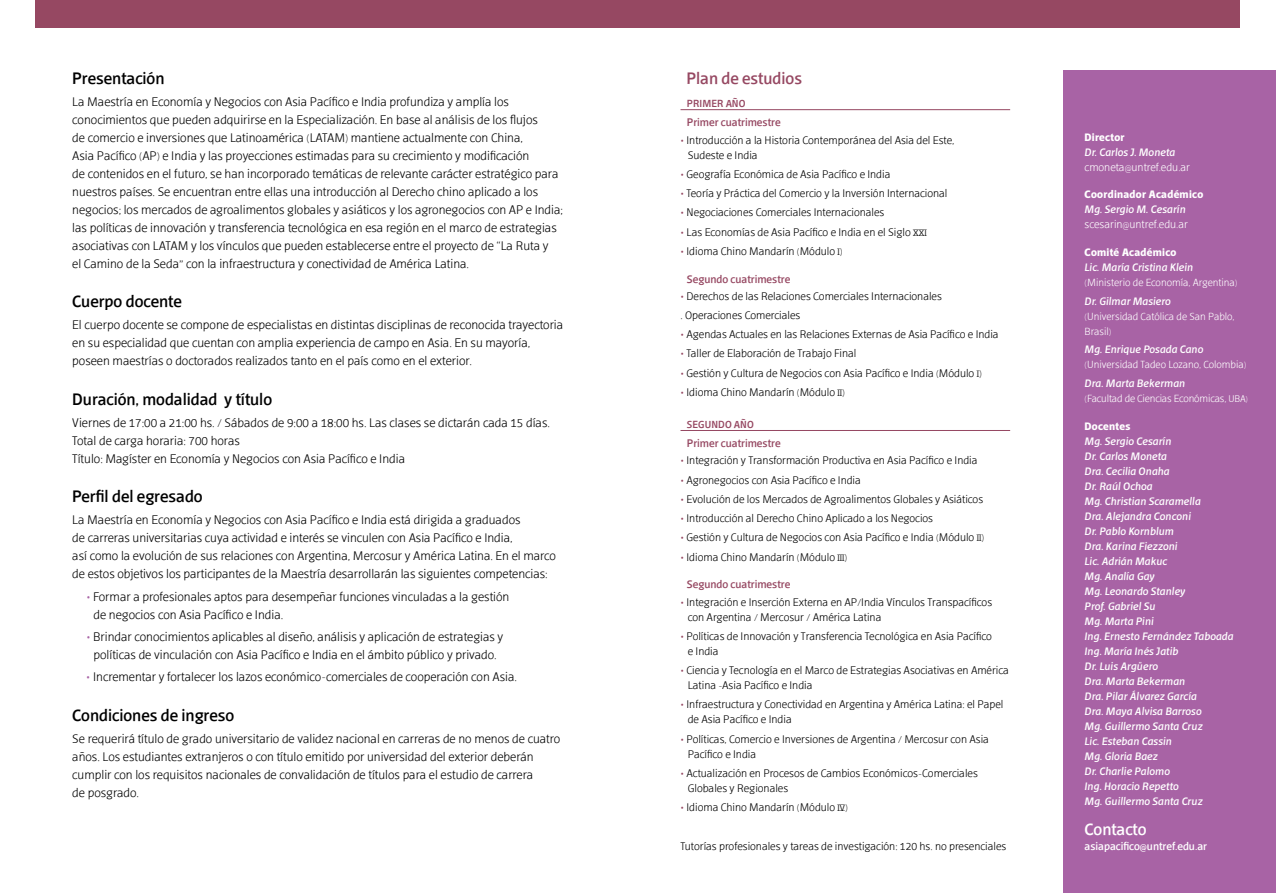
<style>
.page{position:relative;width:1276px;height:893px;background:#fff}
.page>*{position:absolute;margin:0;border:0;box-sizing:border-box;transform-origin:0 0}
.t1{font:18px "Distefano Sans";color:#000}
.t2{font:18px "Distefano Sans";color:#964862}
.t3{font:18px "Distefano Sans";color:#fff}
.t4{font:300 13.5px/18px "Distefano Sans";color:#000}
.t5{font:300 12px/15px "Distefano Sans";color:#000}
.t6{font:italic 12px/15px "Distefano Sans";color:#fff}
.t7{font:12px "Distefano Sans";color:#964862}
.t8{font:700 12px "Distefano Sans";letter-spacing:.025em;color:#fff}
.t9{font:300 12px "Distefano Sans";color:#fff}
.t10{font:12px "Distefano Sans";color:#fff}
.t11{font:300 11.25px/15px "Distefano Sans";color:#fff}
.t12{font:11.25px "Distefano Sans";letter-spacing:.01em;color:#964862}
.s1{color:#a863a5}
.s2{color:#964862}
.s3{font-size:10.5px}
</style>
<div class="page">
<div style="left:36px;top:0;width:1204px;height:28px;background:#964862"></div>
<div style="left:1063px;top:70px;width:213px;height:823px;background:#a863a5"></div>
<hr style="left:680px;top:109px;width:330px;height:1px;background:#964862">
<hr style="left:680px;top:430px;width:330px;height:1px;background:#964862">
<h1 class="t1" style="left:72px;top:69px;width:94px">Presentación</h1>
<p class="t4" style="left:72px;top:93px;width:492px">La Maestría en Economía y Negocios con Asia Pacífico e India profundiza y amplía los conocimientos que pueden adquirirse en la Especialización. En base al análisis de los flujos<br>de comercio e inversiones que Latinoamérica (LATAM) mantiene actualmente con China,<br>Asia Pacífico (AP) e India y las proyecciones estimadas para su crecimiento y modificación<br>de contenidos en el futuro, se han incorporado temáticas de relevante carácter estratégico para nuestros países. Se encuentran entre ellas una introducción al Derecho chino aplicado a los negocios; los mercados de agroalimentos globales y asiáticos y los agronegocios con AP e India; las políticas de innovación y transferencia tecnológica en esa región en el marco de estrategias asociativas con LATAM y los vínculos que pueden establecerse entre el proyecto de “La Ruta y<br>el Camino de la Seda” con la infraestructura y conectividad de América Latina.</p>
<h1 class="t1" style="left:72px;top:292px;width:111px">Cuerpo docente</h1>
<p class="t4" style="left:72px;top:316px;width:492px">El cuerpo docente se compone de especialistas en distintas disciplinas de reconocida trayectoria en su especialidad que cuentan con amplia experiencia de campo en Asia. En su mayoría, poseen maestrías o doctorados realizados tanto en el país como en el exterior.</p>
<h1 class="t1" style="left:72px;top:390px;width:201px">Duración, modalidad y título</h1>
<p class="t4" style="left:72px;top:414px;width:479px">Viernes de 17:00 a 21:00 hs. / Sábados de 9:00 a 18:00 hs. Las clases se dictarán cada 15 días.<br>Total de carga horaria: 700 horas<br>Título: Magíster en Economía y Negocios con Asia Pacífico e India</p>
<h1 class="t1" style="left:72px;top:487px;width:132px">Perfil del egresado</h1>
<p class="t4" style="left:72px;top:511px;width:485px">La Maestría en Economía y Negocios con Asia Pacífico e India está dirigida a graduados<br>de carreras universitarias cuya actividad e interés se vinculen con Asia Pacífico e India,<br>así como la evolución de sus relaciones con Argentina, Mercosur y América Latina. En el marco de estos objetivos los participantes de la Maestría desarrollarán las siguientes competencias:</p>
<p class="t4" style="left:94px;top:587px;width:417px;text-indent:-7px"><span class="s1">•</span> Formar a profesionales aptos para desempeñar funciones vinculadas a la gestión de negocios con Asia Pacífico e India.</p>
<p class="t4" style="left:86px;top:628px;width:418px;text-align:center"><span class="s1">•</span> Brindar conocimientos aplicables al diseño, análisis y aplicación de estrategias y políticas de vinculación con Asia Pacífico e India en el ámbito público y privado.</p>
<p class="t4" style="left:86px;top:668px;width:432px"><span class="s1">•</span> Incrementar y fortalecer los lazos económico-comerciales de cooperación con Asia.</p>
<h1 class="t1" style="left:72px;top:706px;width:164px">Condiciones de ingreso</h1>
<p class="t4" style="left:72px;top:729px;width:489px">Se requerirá título de grado universitario de validez nacional en carreras de no menos de cuatro años. Los estudiantes extranjeros o con título emitido por universidad del exterior deberán cumplir con los requisitos nacionales de convalidación de títulos para el estudio de carrera<br>de posgrado.</p>
<h1 class="t2" style="left:686px;top:69px;width:117px">Plan de estudios</h1>
<p class="t12" style="left:687px;top:98px;width:60px">PRIMER AÑO</p>
<p class="t7" style="left:687px;top:116px;width:95px">Primer cuatrimestre</p>
<p class="t5" style="left:688px;top:132px;width:268px;text-indent:-7px"><span class="s2">•</span> Introducción a la Historia Contemporánea del Asia del Este,<br>Sudeste e India</p>
<p class="t5" style="left:680px;top:166px;width:211px"><span class="s2">•</span> Geografía Económica de Asia Pacífico e India</p>
<p class="t5" style="left:680px;top:186px;width:268px"><span class="s2">•</span> Teoría y Práctica del Comercio y la Inversión Internacional</p>
<p class="t5" style="left:680px;top:205px;width:205px"><span class="s2">•</span> Negociaciones Comerciales Internacionales</p>
<p class="t5" style="left:680px;top:224px;width:248px"><span class="s2">•</span> Las Economías de Asia Pacífico e India en el Siglo ⅩⅩⅠ</p>
<p class="t5" style="left:680px;top:243px;width:164px"><span class="s2">•</span> Idioma Chino Mandarín (Módulo Ⅰ)</p>
<p class="t7" style="left:687px;top:273px;width:105px">Segundo cuatrimestre</p>
<p class="t5" style="left:680px;top:286px;width:263px;line-height:19.2px"><span class="s2">•</span> Derechos de las Relaciones Comerciales Internacionales . Operaciones Comerciales</p>
<p class="t5" style="left:680px;top:327px;width:320px"><span class="s2">•</span> Agendas Actuales en las Relaciones Externas de Asia Pacífico e India</p>
<p class="t5" style="left:680px;top:346px;width:177px"><span class="s2">•</span> Taller de Elaboración de Trabajo Final</p>
<p class="t5" style="left:680px;top:365px;width:303px"><span class="s2">•</span> Gestión y Cultura de Negocios con Asia Pacífico e India (Módulo Ⅰ)</p>
<p class="t5" style="left:680px;top:384px;width:166px"><span class="s2">•</span> Idioma Chino Mandarín (Módulo ⅠⅠ)</p>
<p class="t12" style="left:687px;top:419px;width:68px">SEGUNDO AÑO</p>
<p class="t7" style="left:687px;top:437px;width:95px">Primer cuatrimestre</p>
<p class="t5" style="left:680px;top:453px;width:298px"><span class="s2">•</span> Integración y Transformación Productiva en Asia Pacífico e India</p>
<p class="t5" style="left:680px;top:472px;width:182px"><span class="s2">•</span> Agronegocios con Asia Pacífico e India</p>
<p class="t5" style="left:680px;top:491px;width:304px"><span class="s2">•</span> Evolución de los Mercados de Agroalimentos Globales y Asiáticos</p>
<p class="t5" style="left:680px;top:511px;width:254px"><span class="s2">•</span> Introducción al Derecho Chino Aplicado a los Negocios</p>
<p class="t5" style="left:680px;top:530px;width:305px"><span class="s2">•</span> Gestión y Cultura de Negocios con Asia Pacífico e India (Módulo ⅠⅠ)</p>
<p class="t5" style="left:680px;top:549px;width:168px"><span class="s2">•</span> Idioma Chino Mandarín (Módulo ⅠⅠⅠ)</p>
<p class="t7" style="left:687px;top:578px;width:105px">Segundo cuatrimestre</p>
<p class="t5" style="left:688px;top:594px;width:306px;text-indent:-7px"><span class="s2">•</span> Integración e Inserción Externa en AP/India Vínculos Transpacíficos con Argentina / Mercosur / América Latina</p>
<p class="t5" style="left:688px;top:628px;width:306px;text-indent:-7px"><span class="s2">•</span> Políticas de Innovación y Transferencia Tecnológica en Asia Pacífico e India</p>
<p class="t5" style="left:688px;top:663px;width:323px;text-indent:-7px"><span class="s2">•</span> Ciencia y Tecnología en el Marco de Estrategias Asociativas en América<br>Latina -Asia Pacífico e India</p>
<p class="t5" style="left:688px;top:697px;width:317px;text-indent:-7px"><span class="s2">•</span> Infraestructura y Conectividad en Argentina y América Latina: el Papel de Asia Pacífico e India</p>
<p class="t5" style="left:688px;top:731px;width:303px;text-indent:-7px"><span class="s2">•</span> Políticas, Comercio e Inversiones de Argentina / Mercosur con Asia<br>Pacífico e India</p>
<p class="t5" style="left:688px;top:765px;width:292px;text-indent:-7px"><span class="s2">•</span> Actualización en Procesos de Cambios Económicos-Comerciales<br>Globales y Regionales</p>
<p class="t5" style="left:680px;top:800px;width:169px"><span class="s2">•</span> Idioma Chino Mandarín (Módulo ⅠⅤ)</p>
<p class="t5" style="left:680px;top:839px;width:327px">Tutorías profesionales y tareas de investigación: 120 hs. no presenciales</p>
<p class="t8" style="left:1084px;top:131px;width:41px">Director</p>
<p class="t6" style="left:1084px;top:144px;width:92px">Dr. Carlos J. Moneta</p>
<p class="t9" style="left:1084px;top:161px;width:107px">cmoneta@untref.edu.ar</p>
<p class="t8" style="left:1084px;top:188px;width:120px">Coordinador Académico</p>
<p class="t6" style="left:1084px;top:202px;width:103px">Mg. Sergio M. Cesarín</p>
<p class="t9" style="left:1084px;top:218px;width:105px">scesarin@untref.edu.ar</p>
<p class="t8" style="left:1084px;top:246px;width:93px">Comité Académico</p>
<p class="t6" style="left:1084px;top:260px;width:110px">Lic. María Cristina Klein</p>
<p class="t11" style="left:1084px;top:275px;width:154px">(Ministerio de Economía, Argentina)</p>
<p class="t6" style="left:1084px;top:293px;width:88px">Dr. Gilmar Masiero</p>
<p class="t11" style="left:1084px;top:308px;width:151px">(Universidad Católica de San Pablo,<br>Brasil)</p>
<p class="t6" style="left:1084px;top:342px;width:120px">Mg. Enrique Posada Cano</p>
<p class="t11" style="left:1084px;top:357px;width:163px">(Universidad Tadeo Lozano, Colombia)</p>
<p class="t6" style="left:1084px;top:375px;width:102px">Dra. Marta Bekerman</p>
<p class="t11" style="left:1084px;top:391px;width:165px">(Facultad de Ciencias Económicas, <span class="s3">UBA)</span></p>
<p class="t8" style="left:1084px;top:420px;width:47px">Docentes</p>
<p class="t6" style="left:1084px;top:433px;width:151px">Mg. Sergio Cesarín<br>Dr. Carlos Moneta<br>Dra. Cecilia Onaha<br>Dr. Raúl Ochoa<br>Mg. Christian Scaramella<br>Dra. Alejandra Conconi<br>Dr. Pablo Kornblum<br>Dra. Karina Fiezzoni<br>Lic. Adrián Makuc<br>Mg. Analía Gay<br>Mg. Leonardo Stanley<br>Prof. Gabriel Su<br>Mg. Marta Pini<br>Ing. Ernesto Fernández Taboada<br>Ing. María Inés Jatib<br>Dr. Luis Argüero<br>Dra. Marta Bekerman<br>Dra. Pilar Álvarez García<br>Dra. Maya Alvisa Barroso<br>Mg. Guillermo Santa Cruz<br>Lic. Esteban Cassin<br>Mg. Gloria Baez<br>Dr. Charlie Palomo<br>Ing. Horacio Repetto<br>Mg. Guillermo Santa Cruz</p>
<h1 class="t3" style="left:1084px;top:821px;width:63px">Contacto</h1>
<p class="t10" style="left:1084px;top:840px;width:124px">asiapacifico@untref.edu.ar</p>
</div>
